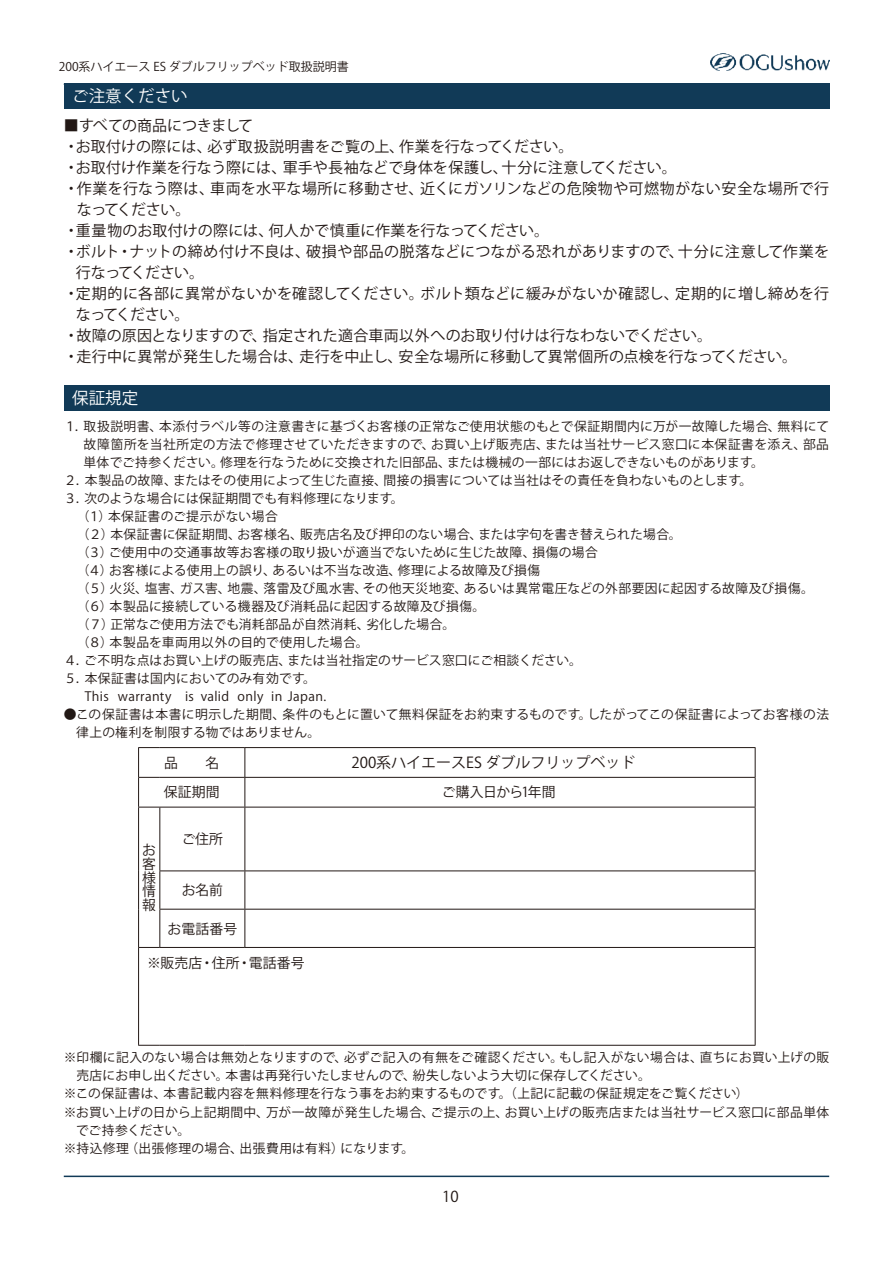
<style>
.page{position:relative;width:893px;height:1263px;background:#fff}
.page>*{position:absolute;margin:0;border:0;box-sizing:border-box;transform-origin:0 0}
.t1{font:16.5px "Gothic MB101 Pr 6 N Bold 83 pv RKSJ H";color:#fff}
.t2{font:15px "Gothic MB101 Pr 6 N Regular 83 pv RKSJ H";letter-spacing:.005em;color:#221815}
.t3{font:15px "Gothic MB101 Pr 6 N Regular 83 pv RKSJ H";letter-spacing:.025em;color:#221815}
.t4{font:15px "Gothic MB101 Pr 6 N Regular 83 pv RKSJ H";letter-spacing:-.04em;color:#221815}
.t5{font:15px "Gothic MB101 Pr 6 N Regular 83 pv RKSJ H";letter-spacing:-.03em;color:#221815}
.t6{font:15px "Futo Go B101 Pr 6 N Bold 83 pv RKSJ H";color:#221815}
.t7{font:13.8px/29.7px "Gothic MB101 Pr 6 N De Bold 83 pv RKSJ H";letter-spacing:.01em;color:#221815}
.t8{font:13.8px "Gothic MB101 Pr 6 N De Bold 83 pv RKSJ H";letter-spacing:-.035em;color:#221815}
.t9{font:12.75px/18px "Gothic MB101 Pr 6 N Regular 83 pv RKSJ H";letter-spacing:.02em;color:#221815}
.t10{font:12.75px "Gothic MB101 Pr 6 N Regular 83 pv RKSJ H";letter-spacing:-.01em;color:#221815}
.t11{font:12.75px "Gothic MB101 Pr 6 N Regular 83 pv RKSJ H";letter-spacing:-.02em;color:#221815}
.t12{font:12px "Gothic MB101 Pr 6 N Regular 83 pv RKSJ H";color:#221815}
</style>
<div class="page">
<hr style="left:64px;top:1175px;width:765px;height:2px;background:#113a57">
<img style="left:711px;top:54px;width:118px;height:17px">
<div style="left:64px;top:83px;width:765px;height:26px;background:#113a57"></div>
<hr style="left:160px;top:747px;width:85px;height:1px;background:#221815">
<hr style="left:245px;top:747px;width:510px;height:1px;background:#221815">
<hr style="left:160px;top:777px;width:85px;height:1px;background:#221815">
<hr style="left:245px;top:777px;width:510px;height:1px;background:#221815">
<svg style="left:244px;top:748px;width:1px;height:59px"></svg>
<svg style="left:755px;top:748px;width:1px;height:59px"></svg>
<svg style="left:138px;top:747px;width:22px;height:61px"></svg>
<hr style="left:138px;top:807px;width:1px;height:64px;background:#221815">
<hr style="left:138px;top:871px;width:1px;height:38px;background:#221815">
<hr style="left:138px;top:909px;width:1px;height:38px;background:#221815">
<hr style="left:160px;top:807px;width:85px;height:1px;background:#221815">
<hr style="left:159px;top:807px;width:1px;height:63px;background:#221815">
<hr style="left:245px;top:807px;width:510px;height:1px;background:#221815">
<hr style="left:244px;top:807px;width:1px;height:63px;background:#221815">
<hr style="left:755px;top:807px;width:1px;height:63px;background:#221815">
<hr style="left:159px;top:870px;width:86px;height:1px;background:#221815">
<hr style="left:159px;top:871px;width:1px;height:38px;background:#221815">
<hr style="left:245px;top:870px;width:510px;height:1px;background:#221815">
<hr style="left:244px;top:871px;width:1px;height:38px;background:#221815">
<hr style="left:755px;top:871px;width:1px;height:38px;background:#221815">
<hr style="left:159px;top:909px;width:86px;height:1px;background:#221815">
<hr style="left:159px;top:909px;width:1px;height:38px;background:#221815">
<hr style="left:245px;top:909px;width:510px;height:1px;background:#221815">
<hr style="left:244px;top:909px;width:1px;height:38px;background:#221815">
<hr style="left:755px;top:909px;width:1px;height:38px;background:#221815">
<svg style="left:138px;top:947px;width:22px;height:1px"></svg>
<hr style="left:138px;top:948px;width:1px;height:97px;background:#221815">
<hr style="left:160px;top:947px;width:85px;height:1px;background:#221815">
<hr style="left:245px;top:947px;width:510px;height:1px;background:#221815">
<hr style="left:755px;top:948px;width:1px;height:97px;background:#221815">
<svg style="left:138px;top:1045px;width:22px;height:1px"></svg>
<hr style="left:160px;top:1045px;width:85px;height:1px;background:#221815">
<hr style="left:245px;top:1045px;width:510px;height:1px;background:#221815">
<div style="left:64px;top:385px;width:765px;height:26px;background:#113a57"></div>
<p class="t12" style="left:59px;top:60px;width:292px">200系ハイエース ES ダブルフリップベッド取扱説明書</p>
<p class="t1" style="left:72px;top:87px;width:117px">ご注意ください</p>
<p class="t2" style="left:64px;top:117px;width:191px">■すべての商品につきまして</p>
<p class="t2" style="left:64px;top:138px;width:511px">・お取付けの際には、必ず取扱説明書をご覧の上、作業を行なってください。</p>
<p class="t2" style="left:64px;top:159px;width:615px">・お取付け作業を行なう際には、軍手や長袖などで身体を保護し、十分に注意してください。</p>
<p class="t3" style="left:64px;top:180px;width:767px">・作業を行なう際は、車両を水平な場所に移動させ、近くにガソリンなどの危険物や可燃物がない安全な場所で行</p>
<p class="t4" style="left:77px;top:201px;width:115px">なってください。</p>
<p class="t2" style="left:64px;top:222px;width:487px">・重量物のお取付けの際には、何人かで慎重に作業を行なってください。</p>
<p class="t2" style="left:64px;top:243px;width:767px">・ボルト・ナットの締め付け不良は、破損や部品の脱落などにつながる恐れがありますので、十分に注意して作業を</p>
<p class="t5" style="left:76px;top:264px;width:130px">行なってください。</p>
<p class="t3" style="left:64px;top:285px;width:767px">・定期的に各部に異常がないかを確認してください。ボルト類などに緩みがないか確認し、定期的に増し締めを行</p>
<p class="t4" style="left:76px;top:306px;width:115px">なってください。</p>
<p class="t2" style="left:64px;top:327px;width:650px">・故障の原因となりますので、指定された適合車両以外へのお取り付けは行なわないでください。</p>
<p class="t2" style="left:64px;top:348px;width:735px">・走行中に異常が発生した場合は、走行を中止し、安全な場所に移動して異常個所の点検を行なってください。</p>
<p class="t1" style="left:72px;top:389px;width:68px">保証規定</p>
<p class="t9" style="left:64px;top:417px;width:767px">１．取扱説明書、本添付ラベル等の注意書きに基づくお客様の正常なご使用状態のもとで保証期間内に万が一故障した場合、無料にて</p>
<p class="t9" style="left:84px;top:435px;width:747px">故障箇所を当社所定の方法で修理させていただきますので、お買い上げ販売店、または当社サービス窓口に本保証書を添え、部品</p>
<p class="t9" style="left:84px;top:453px;width:682px">単体でご持参ください。修理を行なうために交換された旧部品、または機械の一部にはお返しできないものがあります。</p>
<p class="t9" style="left:64px;top:471px;width:690px">２．本製品の故障、またはその使用によって生じた直接、間接の損害については当社はその責任を負わないものとします。</p>
<p class="t9" style="left:64px;top:489px;width:341px">３．次のような場合には保証期間でも有料修理になります。</p>
<p class="t9" style="left:77px;top:507px;width:203px">（１）本保証書のご提示がない場合</p>
<p class="t9" style="left:77px;top:525px;width:606px">（２）本保証書に保証期間、お客様名、販売店名及び押印のない場合、または字句を書き替えられた場合。</p>
<p class="t9" style="left:77px;top:543px;width:523px">（３）ご使用中の交通事故等お客様の取り扱いが適当でないために生じた故障、損傷の場合</p>
<p class="t9" style="left:77px;top:561px;width:465px">（４）お客様による使用上の誤り、あるいは不当な改造、修理による故障及び損傷</p>
<p class="t9" style="left:77px;top:579px;width:738px">（５）火災、塩害、ガス害、地震、落雷及び風水害、その他天災地変、あるいは異常電圧などの外部要因に起因する故障及び損傷。</p>
<p class="t9" style="left:77px;top:597px;width:410px">（６）本製品に接続している機器及び消耗品に起因する故障及び損傷。</p>
<p class="t9" style="left:77px;top:615px;width:380px">（７）正常なご使用方法でも消耗部品が自然消耗、劣化した場合。</p>
<p class="t9" style="left:77px;top:633px;width:293px">（８）本製品を車両用以外の目的で使用した場合。</p>
<p class="t9" style="left:64px;top:651px;width:520px">４．ご不明な点はお買い上げの販売店、または当社指定のサービス窓口にご相談ください。</p>
<p class="t9" style="left:64px;top:669px;width:254px">５．本保証書は国内においてのみ有効です。</p>
<p class="t9" style="left:85px;top:687px;width:243px">This warranty is valid only in Japan.</p>
<p class="t9" style="left:76px;top:705px;width:754px;text-indent:-13px">●この保証書は本書に明示した期間、条件のもとに置いて無料保証をお約束するものです。したがってこの保証書によってお客様の法律上の権利を制限する物ではありません。</p>
<p class="t7" style="left:164px;top:748px;width:57px">品　　名保証期間</p>
<p class="t2" style="left:351px;top:754px;width:286px">200系ハイエースES ダブルフリップベッド</p>
<p class="t8" style="left:442px;top:785px;width:115px">ご購入日から1年間</p>
<p class="t7" style="left:182px;top:825px;width:43px">ご住所</p>
<p class="t7" style="left:182px;top:876px;width:43px">お名前</p>
<p class="t7" style="left:167px;top:914px;width:71px">お電話番号</p>
<p class="t7" style="left:147px;top:948px;width:159px">※販売店・住所・電話番号</p>
<p class="t7" style="left:142px;top:835px;width:15px">お</p>
<p class="t7" style="left:142px;top:849px;width:15px">客</p>
<p class="t7" style="left:142px;top:863px;width:15px">様</p>
<p class="t7" style="left:142px;top:877px;width:15px">情</p>
<p class="t7" style="left:142px;top:890px;width:15px">報</p>
<p class="t9" style="left:64px;top:1049px;width:767px">※印欄に記入のない場合は無効となりますので、必ずご記入の有無をご確認ください。もし記入がない場合は、直ちにお買い上げの販</p>
<p class="t10" style="left:76px;top:1068px;width:576px">売店にお申し出ください。本書は再発行いたしませんので、紛失しないよう大切に保存してください。</p>
<p class="t9" style="left:64px;top:1085px;width:686px">※この保証書は、本書記載内容を無料修理を行なう事をお約束するものです。（上記に記載の保証規定をご覧ください）</p>
<p class="t9" style="left:64px;top:1103px;width:767px">※お買い上げの日から上記期間中、万が一故障が発生した場合、ご提示の上、お買い上げの販売店または当社サービス窓口に部品単体</p>
<p class="t11" style="left:76px;top:1123px;width:116px">でご持参ください。</p>
<p class="t9" style="left:64px;top:1139px;width:352px">※持込修理（出張修理の場合、出張費用は有料）になります。</p>
<p class="t6" style="left:442px;top:1188px;width:18px">10</p>
</div>
